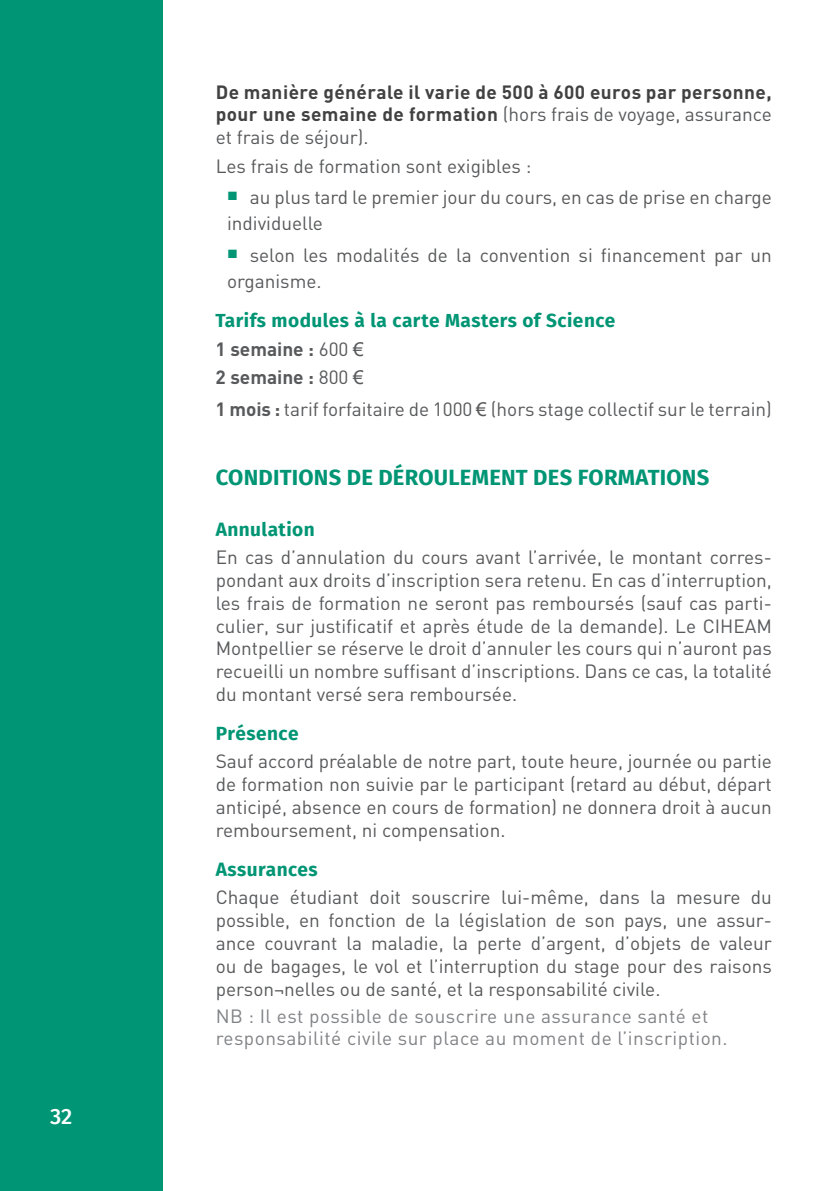
<style>
.page{position:relative;width:840px;height:1191px;background:#fff}
.page>*{position:absolute;margin:0;border:0;box-sizing:border-box;transform-origin:0 0}
.t1{font:700 22px "Fira Sans";letter-spacing:.01em;color:#009574}
.t2{font:500 22px "Fira Sans";color:#fff}
.t3{font:19px/22.8px "DIN";color:#58595b;text-align:justify}
.t4{font:700 19px/22.8px "DIN";letter-spacing:.025em;color:#414142;text-align:justify}
.t5{font:19px/22px "DIN";letter-spacing:.025em;color:#808285}
.t6{font:700 19px "Fira Sans";letter-spacing:.025em;color:#009574}
.t7{font:700 19px/28.4px "DIN";color:#58595b}
.s1{font-weight:400;color:#58595b}
.s2{font-weight:400}
.s3{font-family:"Arial";font-weight:400}
.s4{font-weight:700}
.s5{font-family:"Arial"}
</style>
<div class="page">
<div style="left:0;top:0;width:163px;height:1191px;background:#009574"></div>
<p class="t2" style="left:50px;top:1098px;width:24px">32</p>
<p class="t4" style="left:215px;top:79px;width:557px">De manière générale il varie de 500 à 600 euros par personne, pour une semaine de formation <span class="s1">(hors frais de voyage, assurance et frais de séjour).</span></p>
<p class="t3" style="left:215px;top:154px;width:317px">Les frais de formation sont exigibles :</p>
<p class="t3" style="left:227px;top:184px;width:546px;line-height:26px"><sup>■</sup> au plus tard le premier jour du cours, en cas de prise en charge individuelle</p>
<p class="t3" style="left:227px;top:242px;width:546px;line-height:26px"><sup>■</sup> selon les modalités de la convention si financement par un organisme.</p>
<p class="t6" style="left:215px;top:304px;width:401px">Tarifs modules à la carte Masters of Science</p>
<p class="t7" style="left:215px;top:334px;width:150px">1 semaine : <span class="s2">600</span> <span class="s3">€<br></span>2 semaine : <span class="s2">800</span> <span class="s3">€</span></p>
<p class="t3" style="left:215px;top:397px;width:557px"><span class="s4">1 mois :</span> tarif forfaitaire de 1000 <span class="s5">€</span> (hors stage collectif sur le terrain)</p>
<p class="t1" style="left:216px;top:459px;width:495px">Conditions de déroulement des formations</p>
<p class="t6" style="left:215px;top:513px;width:101px">Annulation</p>
<p class="t3" style="left:215px;top:545px;width:557px">En cas d’annulation du cours avant l’arrivée, le montant corres&shy;pondant aux droits d’inscription sera retenu. En cas d’interruption, les frais de formation ne seront pas remboursés (sauf cas parti&shy;culier, sur justificatif et après étude de la demande). Le CIHEAM Montpellier se réserve le droit d’annuler les cours qui n’auront pas recueilli un nombre suffisant d’inscriptions. Dans ce cas, la totalité du montant versé sera remboursée.</p>
<p class="t6" style="left:215px;top:717px;width:84px">Présence</p>
<p class="t3" style="left:215px;top:750px;width:557px">Sauf accord préalable de notre part, toute heure, journée ou partie de formation non suivie par le participant (retard au début, départ anticipé, absence en cours de formation) ne donnera droit à aucun remboursement, ni compensation.</p>
<p class="t6" style="left:215px;top:853px;width:103px">Assurances</p>
<p class="t3" style="left:215px;top:885px;width:557px">Chaque étudiant doit souscrire lui-même, dans la mesure du possible, en fonction de la législation de son pays, une assur&shy;ance couvrant la maladie, la perte d’argent, d’objets de valeur ou de bagages, le vol et l’interruption du stage pour des raisons person¬nelles ou de santé, et la responsabilité civile.</p>
<p class="t5" style="left:215px;top:1005px;width:513px">NB : Il est possible de souscrire une assurance santé et responsabilité civile sur place au moment de l’inscription.</p>
</div>
